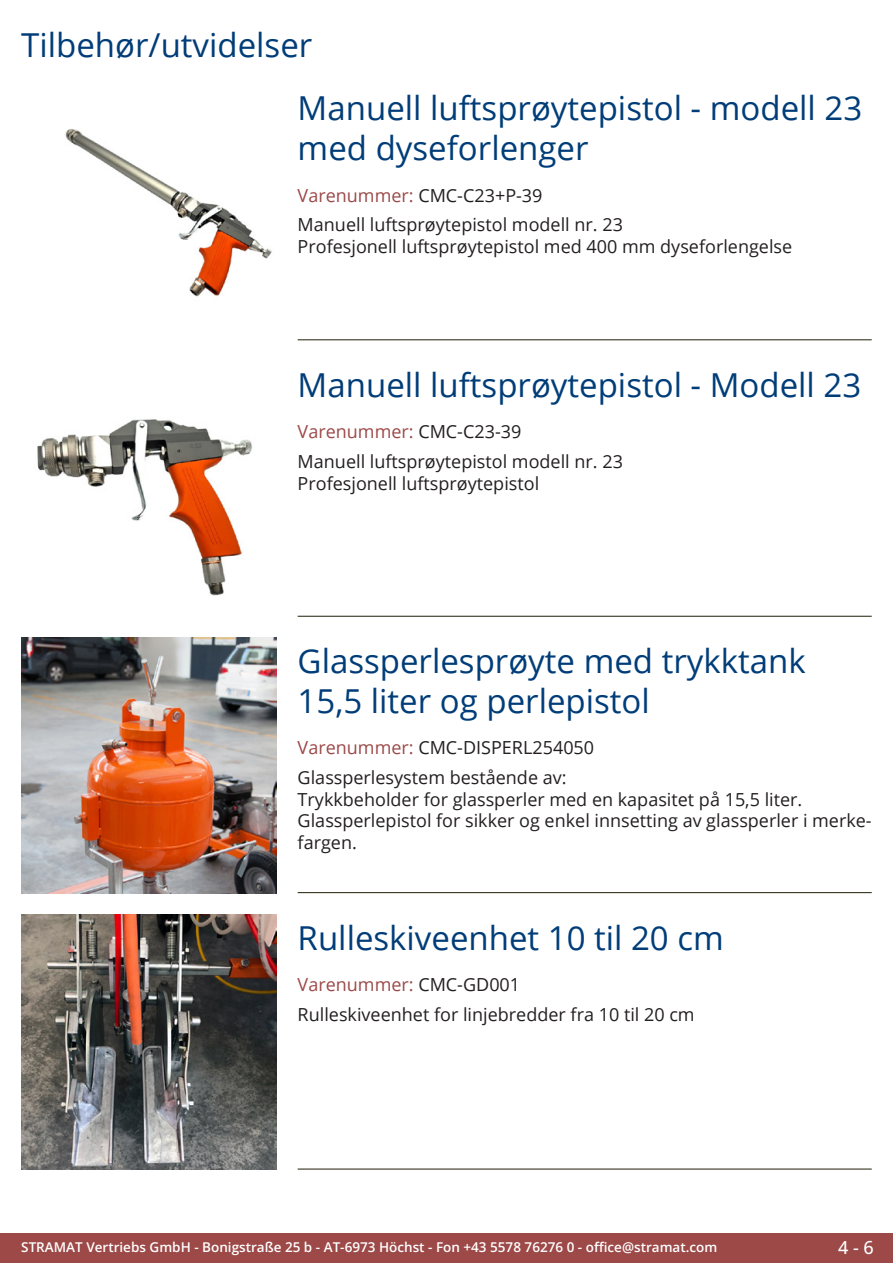
<style>
.page{position:relative;width:893px;height:1263px;background:#fff}
.page>*{position:absolute;margin:0;border:0;box-sizing:border-box;transform-origin:0 0}
.Produkttitel{font:33px/39.6px "Open Sans";color:#003d78}
.RastTitel{font:33px "Open Sans";color:#003d78}
.Beschreibung_Text{font:18px/21.6px "Open Sans";color:#231f20}
.TechDaten_Überschrif{font:18px "Open Sans";color:#231f20}
.TechDaten_Überschrif-2{font:18px "Open Sans";color:#9c4948}
.t1{font:500 18px "Open Sans";color:#fff}
.t2{font:600 13.5px "Open Sans";color:#fff}
.s1{color:#9c4948}
.s2{color:#231f20}
</style>
<div class="page">
<div style="left:0;top:1233px;width:893px;height:30px;background:#9c4948"></div>
<hr style="left:298px;top:340px;width:574px;height:1px;background:#201d08">
<hr style="left:298px;top:616px;width:574px;height:1px;background:#201d08">
<hr style="left:298px;top:892px;width:574px;height:1px;background:#201d08">
<hr style="left:298px;top:1169px;width:574px;height:1px;background:#201d08">
<img style="left:65px;top:129px;width:207px;height:168px">
<img style="left:37px;top:419px;width:215px;height:177px">
<img style="left:21px;top:638px;width:255px;height:255px">
<img style="left:21px;top:914px;width:255px;height:255px">
<p class="RastTitel" style="left:21px;top:22px;width:293px">Tilbehør/utvidelser</p>
<p class="Produkttitel" style="left:298px;top:88px;width:566px">Manuell luftsprøytepistol - modell 23 med dyseforlenger</p>
<p class="TechDaten_Überschrif" style="left:298px;top:183px;width:246px"><span class="s1">Varenummer:</span> CMC-C23+P-39</p>
<p class="Beschreibung_Text" style="left:298px;top:214px;width:496px">Manuell luftsprøytepistol modell nr. 23<br>Profesjonell luftsprøytepistol med 400 mm dyseforlengelse</p>
<p class="Produkttitel" style="left:298px;top:364px;width:565px">Manuell luftsprøytepistol - Modell 23</p>
<p class="TechDaten_Überschrif-2" style="left:298px;top:420px;width:225px">Varenummer: <span class="s2">CMC-C23-39</span></p>
<p class="Beschreibung_Text" style="left:298px;top:450px;width:327px">Manuell luftsprøytepistol modell nr. 23<br>Profesjonell luftsprøytepistol</p>
<p class="Produkttitel" style="left:298px;top:640px;width:510px">Glassperlesprøyte med trykktank<br>15,5 liter og perlepistol</p>
<p class="TechDaten_Überschrif" style="left:298px;top:735px;width:298px"><span class="s1">Varenummer:</span> CMC-DISPERL254050</p>
<p class="Beschreibung_Text" style="left:298px;top:766px;width:574px">Glassperlesystem bestående av:<br>Trykkbeholder for glassperler med en kapasitet på 15,5 liter.<br>Glassperlepistol for sikker og enkel innsetting av glassperler i merke&shy;fargen.</p>
<p class="Produkttitel" style="left:298px;top:917px;width:428px">Rulleskiveenhet 10 til 20 cm</p>
<p class="TechDaten_Überschrif-2" style="left:298px;top:972px;width:224px">Varenummer: <span class="s2">CMC-GD001</span></p>
<p class="Beschreibung_Text" style="left:298px;top:1003px;width:399px">Rulleskiveenhet for linjebredder fra 10 til 20 cm</p>
<p class="t2" style="left:21px;top:1238px;width:698px">STRAMAT Vertriebs GmbH - Bonigstraße 25 b - AT-6973 Höchst - Fon +43 5578 76276 0 - office@stramat.com</p>
<p class="t1" style="left:838px;top:1234px;width:37px">4 - 6</p>
</div>
